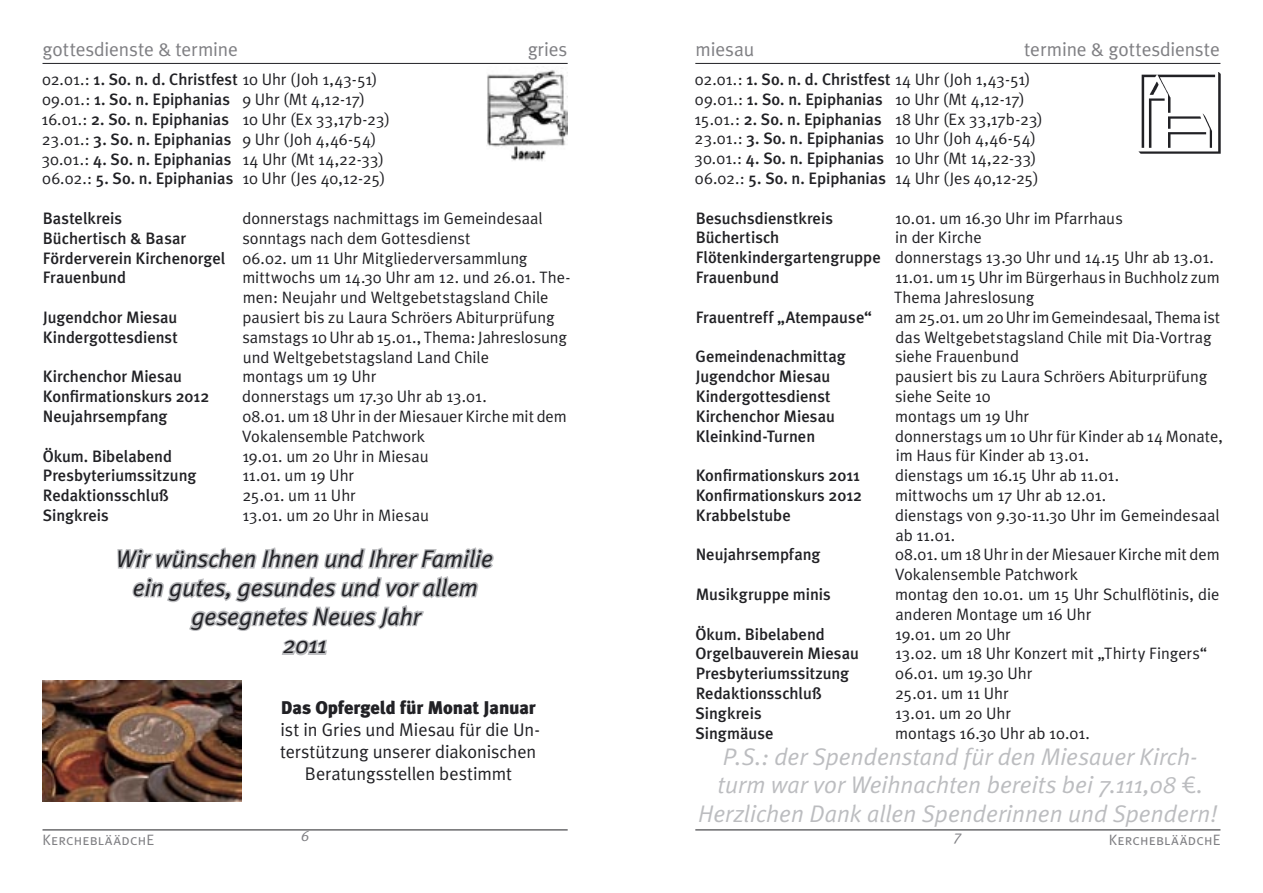
<style>
.page{position:relative;width:1263px;height:893px;background:#fff}
.page>*{position:absolute;margin:0;border:0;box-sizing:border-box;transform-origin:0 0}
.t1{font:italic 24px/28.8px "Meta Plus Normal";color:#bcbdc0;text-align:center}
.t2{font:italic 24px/28.8px "Meta Plus Normal";color:#212125;text-align:center}
.t3{font:19.5px "Meta Plus Normal";letter-spacing:-.01em;color:#7f7f83}
.t4{font:18.3px/22px "Meta Plus Normal";letter-spacing:-.005em;color:#212125;text-align:center}
.t5{font:900 18.3px "Meta Plus";letter-spacing:-.01em;color:#212125}
.t6{font:16.5px/19.8px "Meta Plus Normal";color:#212125}
.t7{font:500 16.5px "Meta Plus";color:#212125}
.t8{font:15px "Meta Plus Normal Caps";letter-spacing:.015em;color:#7f7f83}
.t9{font:italic 15px "Meta Plus Normal";color:#7f7f83}
.s1{font-family:"Meta Plus";font-weight:500}
.s2{font-family:"Meta Euro";font-style:normal}
</style>
<div class="page">
<img style="left:43px;top:680px;width:73px;height:122px">
<img style="left:496px;top:66px;width:72px;height:95px">
<img style="left:1139px;top:72px;width:81px;height:82px">
<hr style="left:43px;top:830px;width:525px;height:1px;background:#212125">
<hr style="left:43px;top:63px;width:525px;height:1px;background:#212125">
<hr style="left:695px;top:63px;width:525px;height:1px;background:#212125">
<hr style="left:695px;top:830px;width:525px;height:1px;background:#212125">
<svg style="left:116px;top:62px;width:380px;height:769px"></svg>
<p class="t3" style="left:43px;top:38px;width:197px">gottesdienste &amp; termine</p>
<p class="t3" style="left:528px;top:38px;width:41px">gries</p>
<p class="t3" style="left:696px;top:38px;width:60px">miesau</p>
<p class="t3" style="left:1024px;top:38px;width:197px">termine &amp; gottesdienste</p>
<p class="t6" style="left:41px;top:70px;width:350px">02.01.: <span class="s1">1. So. n. d. Christfest</span> 10 Uhr (Joh 1,43-51)<br>09.01.: <span class="s1">1. So. n. Epiphanias</span> 9 Uhr (Mt 4,12-17)<br>16.01.: <span class="s1">2. So. n. Epiphanias</span> 10 Uhr (Ex 33,17b-23)<br>23.01.: <span class="s1">3. So. n. Epiphanias</span> 9 Uhr (Joh 4,46-54)<br>30.01.: <span class="s1">4. So. n. Epiphanias</span> 14 Uhr (Mt 14,22-33)<br>06.02.: <span class="s1">5. So. n. Epiphanias</span> 10 Uhr (Jes 40,12-25)</p>
<p class="t7" style="left:43px;top:209px;width:81px">Bastelkreis</p>
<p class="t6" style="left:242px;top:208px;width:302px">donnerstags nachmittags im Gemeindesaal</p>
<p class="t7" style="left:43px;top:228px;width:145px">Büchertisch &amp; Basar</p>
<p class="t6" style="left:694px;top:69px;width:350px">02.01.: <span class="s1">1. So. n. d. Christfest</span> 14 Uhr (Joh 1,43-51)<br>09.01.: <span class="s1">1. So. n. Epiphanias</span> 10 Uhr (Mt 4,12-17)<br>15.01.: <span class="s1">2. So. n. Epiphanias</span> 18 Uhr (Ex 33,17b-23)<br>23.01.: <span class="s1">3. So. n. Epiphanias</span> 10 Uhr (Joh 4,46-54)<br>30.01.: <span class="s1">4. So. n. Epiphanias</span> 10 Uhr (Mt 14,22-33)<br>06.02.: <span class="s1">5. So. n. Epiphanias</span> 14 Uhr (Jes 40,12-25)</p>
<p class="t7" style="left:696px;top:208px;width:139px">Besuchsdienstkreis</p>
<p class="t6" style="left:895px;top:208px;width:229px">10.01. um 16.30 Uhr im Pfarrhaus</p>
<p class="t7" style="left:696px;top:228px;width:85px">Büchertisch</p>
<p class="t6" style="left:696px;top:228px;width:520px;text-indent:199px">in der Kirche<br><span class="s1">Flötenkindergartengruppe</span> donnerstags 13.30 Uhr und 14.15 Uhr ab 13.01.</p>
<p class="t7" style="left:696px;top:268px;width:85px">Frauenbund</p>
<p class="t6" style="left:894px;top:267px;width:327px">11.01. um 15 Uhr im Bürgerhaus in Buchholz zum<br>Thema Jahreslosung</p>
<p class="t7" style="left:696px;top:307px;width:178px">Frauentreff „Atempause“</p>
<p class="t6" style="left:895px;top:307px;width:326px">am 25.01. um 20 Uhr im Gemeindesaal, Thema ist das Weltgebetstagsland Chile mit Dia-Vortrag</p>
<p class="t7" style="left:695px;top:347px;width:152px">Gemeindenachmittag</p>
<p class="t6" style="left:895px;top:346px;width:125px">siehe Frauenbund</p>
<p class="t7" style="left:696px;top:367px;width:136px">Jugendchor Miesau</p>
<p class="t6" style="left:895px;top:366px;width:314px">pausiert bis zu Laura Schröers Abiturprüfung</p>
<p class="t7" style="left:696px;top:387px;width:136px">Kindergottesdienst</p>
<p class="t6" style="left:895px;top:386px;width:97px">siehe Seite 10</p>
<p class="t7" style="left:696px;top:406px;width:141px">Kirchenchor Miesau</p>
<p class="t6" style="left:895px;top:406px;width:135px">montags um 19 Uhr</p>
<p class="t7" style="left:696px;top:426px;width:121px">Kleinkind-Turnen</p>
<p class="t6" style="left:895px;top:426px;width:329px">donnerstags um 10 Uhr für Kinder ab 14 Monate, im Haus für Kinder ab 13.01.</p>
<p class="t7" style="left:696px;top:466px;width:166px">Konfirmationskurs 2011</p>
<p class="t6" style="left:895px;top:465px;width:225px">dienstags um 16.15 Uhr ab 11.01.</p>
<p class="t7" style="left:696px;top:486px;width:168px">Konfirmationskurs 2012</p>
<p class="t6" style="left:895px;top:485px;width:213px">mittwochs um 17 Uhr ab 12.01.</p>
<p class="t7" style="left:696px;top:505px;width:97px">Krabbelstube</p>
<p class="t6" style="left:895px;top:505px;width:326px">dienstags von 9.30-11.30 Uhr im Gemeindesaal ab 11.01.</p>
<p class="t7" style="left:696px;top:545px;width:126px">Neujahrsempfang</p>
<p class="t6" style="left:895px;top:544px;width:326px">08.01. um 18 Uhr in der Miesauer Kirche mit dem<br>Vokalensemble Patchwork</p>
<p class="t7" style="left:696px;top:585px;width:137px">Musikgruppe minis</p>
<p class="t6" style="left:895px;top:584px;width:326px">montag den 10.01. um 15 Uhr Schulflötinis, die anderen Montage um 16 Uhr</p>
<p class="t7" style="left:695px;top:624px;width:131px">Ökum. Bibelabend</p>
<p class="t6" style="left:895px;top:624px;width:117px">19.01. um 20 Uhr</p>
<p class="t7" style="left:695px;top:644px;width:165px">Orgelbauverein Miesau</p>
<p class="t6" style="left:895px;top:643px;width:314px">13.02. um 18 Uhr Konzert mit „Thirty Fingers“</p>
<p class="t7" style="left:696px;top:664px;width:155px">Presbyteriumssitzung</p>
<p class="t6" style="left:895px;top:663px;width:139px">06.01. um 19.30 Uhr</p>
<p class="t7" style="left:696px;top:684px;width:128px">Redaktionsschluß</p>
<p class="t6" style="left:895px;top:683px;width:115px">25.01. um 11 Uhr</p>
<p class="t7" style="left:696px;top:703px;width:68px">Singkreis</p>
<p class="t6" style="left:895px;top:703px;width:117px">13.01. um 20 Uhr</p>
<p class="t7" style="left:696px;top:723px;width:80px">Singmäuse</p>
<p class="t6" style="left:895px;top:723px;width:196px">montags 16.30 Uhr ab 10.01.</p>
<p class="t6" style="left:43px;top:228px;width:486px;text-indent:199px">sonntags nach dem Gottesdienst<br><span class="s1">Förderverein Kirchenorgel</span> 06.02. um 11 Uhr Mitgliederversammlung</p>
<p class="t7" style="left:43px;top:268px;width:85px">Frauenbund</p>
<p class="t6" style="left:242px;top:268px;width:330px">mittwochs um 14.30 Uhr am 12. und 26.01. The&shy;men: Neujahr und Weltgebetstagsland Chile</p>
<p class="t7" style="left:43px;top:308px;width:136px">Jugendchor Miesau</p>
<p class="t6" style="left:242px;top:307px;width:314px">pausiert bis zu Laura Schröers Abiturprüfung</p>
<p class="t7" style="left:43px;top:327px;width:136px">Kindergottesdienst</p>
<p class="t6" style="left:242px;top:327px;width:326px">samstags 10 Uhr ab 15.01., Thema: Jahreslosung und Weltgebetstagsland Land Chile</p>
<p class="t7" style="left:43px;top:367px;width:141px">Kirchenchor Miesau</p>
<p class="t6" style="left:242px;top:367px;width:135px">montags um 19 Uhr</p>
<p class="t7" style="left:43px;top:387px;width:168px">Konfirmationskurs 2012</p>
<p class="t6" style="left:242px;top:386px;width:246px">donnerstags um 17.30 Uhr ab 13.01.</p>
<p class="t7" style="left:43px;top:407px;width:126px">Neujahrsempfang</p>
<p class="t6" style="left:242px;top:406px;width:326px">08.01. um 18 Uhr in der Miesauer Kirche mit dem<br>Vokalensemble Patchwork</p>
<p class="t7" style="left:43px;top:446px;width:131px">Ökum. Bibelabend</p>
<p class="t6" style="left:242px;top:446px;width:188px">19.01. um 20 Uhr in Miesau</p>
<p class="t7" style="left:43px;top:466px;width:155px">Presbyteriumssitzung</p>
<p class="t6" style="left:242px;top:466px;width:113px">11.01. um 19 Uhr</p>
<p class="t7" style="left:43px;top:486px;width:128px">Redaktionsschluß</p>
<p class="t6" style="left:242px;top:485px;width:115px">25.01. um 11 Uhr</p>
<p class="t7" style="left:43px;top:506px;width:68px">Singkreis</p>
<p class="t6" style="left:242px;top:505px;width:188px">13.01. um 20 Uhr in Miesau</p>
<h1 class="t2" style="left:116px;top:544px;width:379px">Wir wünschen Ihnen und Ihrer Familie ein gutes, gesundes und vor allem gesegnetes Neues Jahr<br>2011</h1>
<p class="t5" style="left:281px;top:697px;width:256px">Das Opfergeld für Monat Januar</p>
<p class="t4" style="left:280px;top:719px;width:261px">ist in Gries und Miesau für die Un&shy;terstützung unserer diakonischen<br>Beratungsstellen bestimmt</p>
<h1 class="t1" style="left:698px;top:742px;width:520px">P.S.: der Spendenstand für den Miesauer Kirch&shy;turm war vor Weihnachten bereits bei 7.111,08 <span class="s2">1</span>.<br>Herzlichen Dank allen Spenderinnen und Spendern!</h1>
<p class="t9" style="left:301px;top:827px;width:10px">6</p>
<p class="t9" style="left:954px;top:827px;width:10px">7</p>
<p class="t8" style="left:43px;top:831px;width:113px">KerchebläädchE</p>
<p class="t8" style="left:1109px;top:831px;width:113px">KerchebläädchE</p>
</div>
